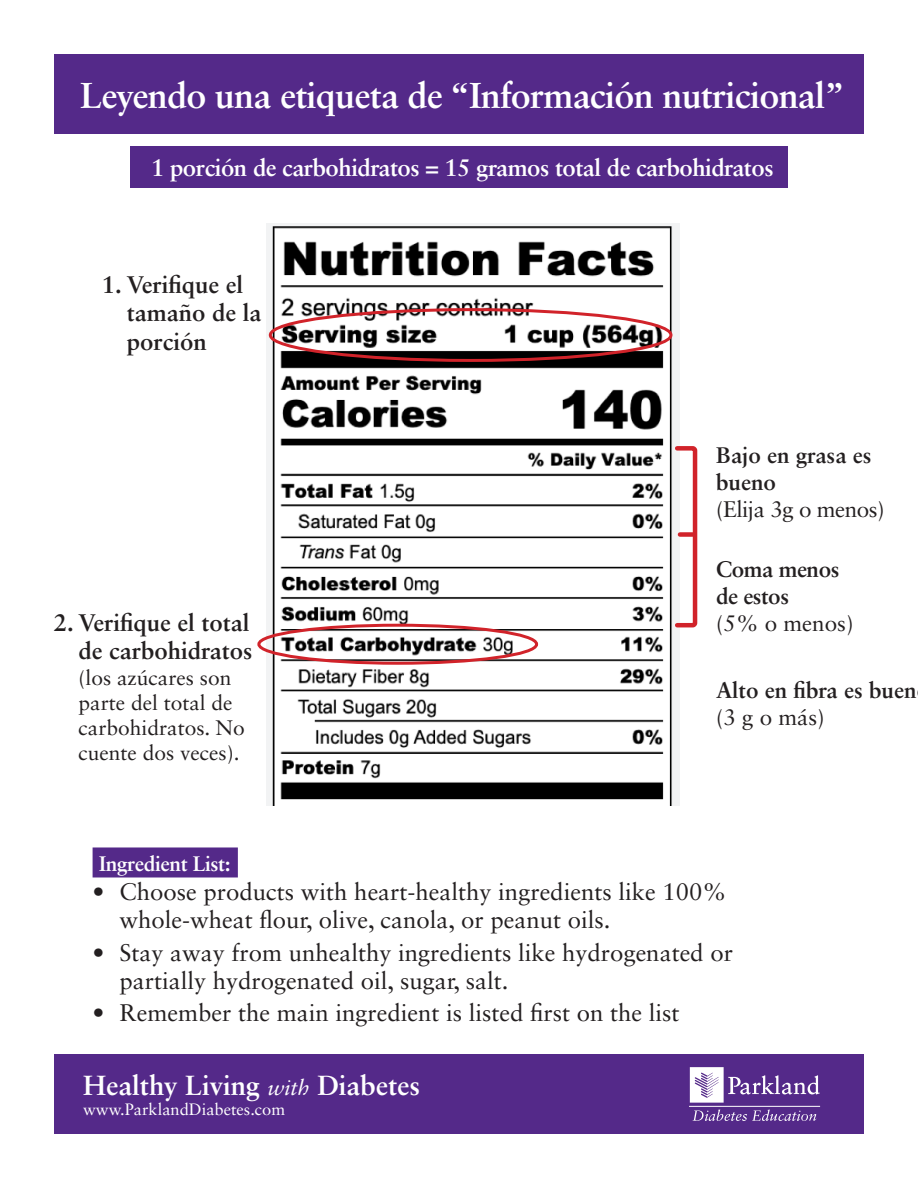
<style>
.page{position:relative;width:918px;height:1188px;background:#fff}
.page>*{position:absolute;margin:0;border:0;box-sizing:border-box;transform-origin:0 0}
.HEADERS{font:700 36px "Sabon LT Std";letter-spacing:-.02em;color:#fff}
.Overline{font:700 27.6px "Sabon LT Std";color:#fff}
.t1{font:24px/28.8px "Sabon LT Std";color:#231f20}
.t2{font:700 24px/28.8px "Sabon LT Std";color:#231f20}
.HEADERS-2{font:700 24px "Sabon LT Std";letter-spacing:-.02em;color:#fff}
.t3{font:700 22.5px/27px "Sabon LT Std";color:#231f20}
.t4{font:22.5px "Sabon LT Std";letter-spacing:-.02em;color:#231f20}
.t5{font:700 22.5px/27px "Sabon LT Std";letter-spacing:-.02em;color:#231f20}
.t6{font:21px/25.2px "Sabon LT Std";color:#231f20}
.HEADERS-3{font:700 21px "Sabon LT Std";letter-spacing:-.02em;color:#fff}
.Overline-2{font:16.5px "Sabon LT Std";color:#fff}
.s1{font-weight:400;font-style:italic;font-size:21.6px}
</style>
<div class="page">
<img style="left:267px;top:224px;width:413px;height:581px">
<div style="left:54px;top:54px;width:810px;height:80px;background:#542989"></div>
<div style="left:54px;top:1054px;width:810px;height:80px;background:#542989"></div>
<hr style="left:689px;top:1106px;width:131px;height:1px;background:#fff">
<svg style="left:693px;top:1109px;width:123px;height:12px"></svg>
<svg style="left:690px;top:1067px;width:130px;height:36px"></svg>
<div style="left:130px;top:146px;width:658px;height:41px;background:#542989"></div>
<div style="left:93px;top:847px;width:145px;height:30px;background:#542989"></div>
<svg style="left:673px;top:444px;width:25px;height:186px"></svg>
<div style="left:257px;top:624px;width:281px;height:41px;border:3px solid #d1232a;border-radius:50%"></div>
<div style="left:269px;top:308px;width:403px;height:54px;border:3px solid #d1232a;border-radius:50%"></div>
<div style="left:680px;top:532px;width:13px;height:5px;background:#d1232a"></div>
<p class="HEADERS" style="left:80px;top:73px;width:766px">Leyendo una etiqueta de “Información nutricional”</p>
<p class="HEADERS-2" style="left:151px;top:152px;width:624px">1 porción de carbohidratos = 15 gramos total de carbohidratos</p>
<p class="t2" style="left:127px;top:269px;width:136px;text-indent:-25px">1. Verifique el tamaño de la porción</p>
<p class="t2" style="left:54px;top:607px;width:200px;text-align:right">2. Verifique el total de carbohidratos</p>
<p class="t6" style="left:79px;top:665px;width:168px">(los azúcares son parte del total de carbohidratos. No cuente dos veces).</p>
<p class="t3" style="left:716px;top:441px;width:157px">Bajo en grasa es bueno</p>
<p class="t4" style="left:716px;top:496px;width:170px">(Elija 3g o menos)</p>
<p class="t5" style="left:716px;top:556px;width:125px">Coma menos de estos</p>
<p class="t4" style="left:716px;top:610px;width:139px">(5% o menos)</p>
<p class="t3" style="left:716px;top:676px;width:202px">Alto en fibra es buen</p>
<p class="t4" style="left:716px;top:704px;width:110px">(3 g o más)</p>
<p class="HEADERS-3" style="left:99px;top:850px;width:133px">Ingredient List:</p>
<p class="t1" style="left:120px;top:877px;width:608px;text-indent:-27px">• Choose products with heart-healthy ingredients like 100% whole-wheat flour, olive, canola, or peanut oils.</p>
<p class="t1" style="left:120px;top:938px;width:615px;text-indent:-27px">• Stay away from unhealthy ingredients like hydrogenated or partially hydrogenated oil, sugar, salt.</p>
<p class="t1" style="left:93px;top:998px;width:588px">• Remember the main ingredient is listed first on the list</p>
<p class="Overline" style="left:83px;top:1068px;width:339px">Healthy Living <span class="s1">with</span> Diabetes</p>
<p class="Overline-2" style="left:83px;top:1099px;width:204px">www.ParklandDiabetes.com</p>
</div>
